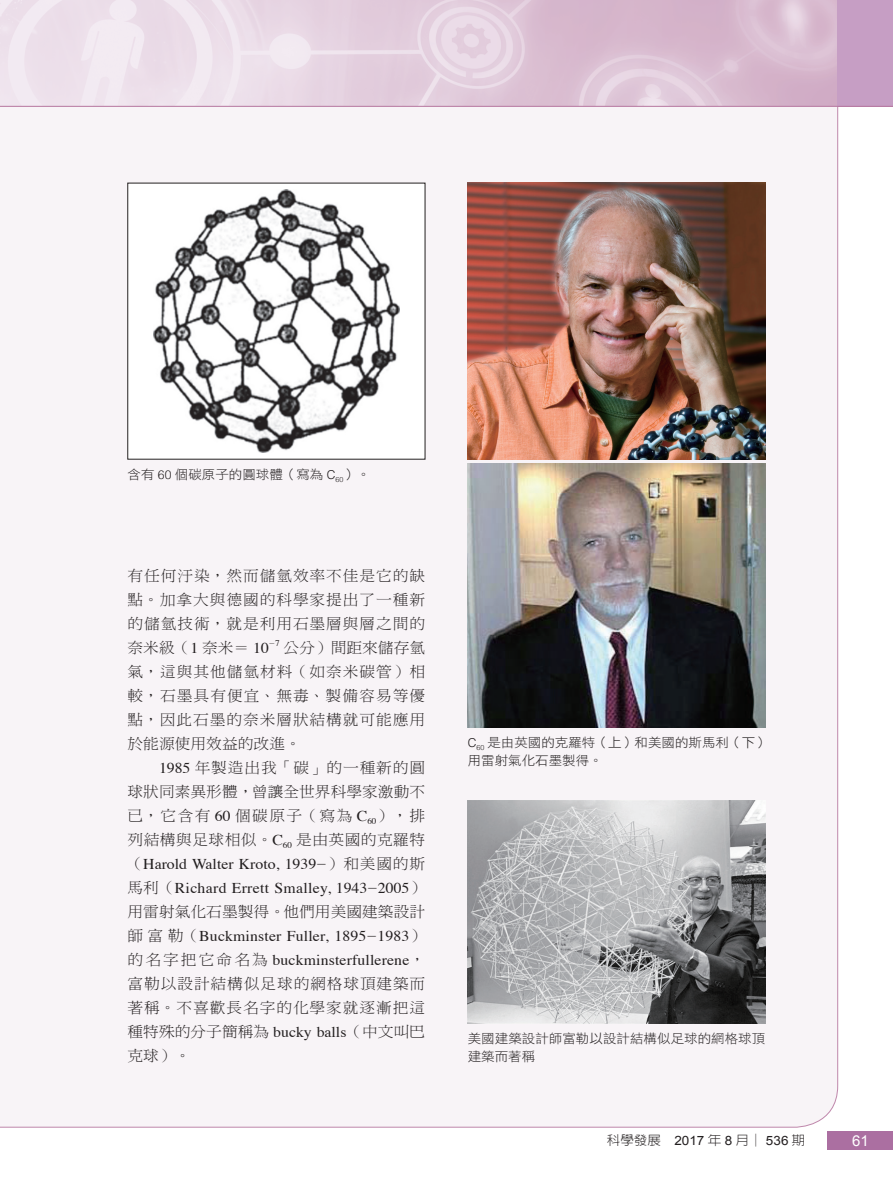
<style>
.page{position:relative;width:893px;height:1191px;background:#fff}
.page>*{position:absolute;margin:0;border:0;box-sizing:border-box;transform-origin:0 0}
.A_內文{font:15px/24px "DF Ming Std W3";letter-spacing:.055em;color:#231f20;text-align:justify;scale:1.05 1}
.t1{font:15px "Arial";color:#fff}
.圖說{font:12.9px/18px "DF Hei Std W3";color:#231f20;scale:1.05 1}
.t2{font:300 12.9px "AR New Hei B5";color:#231f20;scale:1.05 1}
.A_內文-2{font:8.7px "Hira Min Pro W3";color:#231f20;scale:1.05 1}
.s1{font-family:"Helvetica";font-weight:300;font-size:12.3px}
.s2{font-family:"Times"}
.s3{font-family:"Hira Min Pro W3"}
.s4{font-family:"Arial";font-weight:400}
</style>
<div class="page">
<img style="left:0;top:0;width:838px;height:106px">
<div style="left:838px;top:0;width:55px;height:106px;background:#c69ec4"></div>
<div style="left:0;top:107px;width:838px;height:1021px;background:#f8f4f7"></div>
<hr style="left:0;top:106px;width:893px;height:1px;background:#b6769f">
<div style="left:828px;top:1131px;width:65px;height:18px;background:#ab6fa1"></div>
<div style="left:128px;top:183px;width:297px;height:276px;background:#fff"></div>
<img style="left:153px;top:190px;width:247px;height:262px">
<img style="left:468px;top:183px;width:297px;height:276px">
<img style="left:468px;top:463px;width:297px;height:264px">
<img style="left:468px;top:800px;width:297px;height:223px">
<p class="圖說" style="left:128px;top:465px;width:233px">含有 <span class="s1">60</span> 個碳原子的圓球體（寫為 <span class="s1">C</span><sub>60</sub>）。</p>
<p class="A_內文" style="left:128px;top:563px;width:285px">有任何汙染，然而儲氫效率不佳是它的缺點。加拿大與德國的科學家提出了一種新的儲氫技術，就是利用石墨層與層之間的奈米級（<span class="s2">1</span> 奈米＝ <span class="s2">10</span></p>
<p class="A_內文-2" style="left:269px;top:635px;width:12px">−<span class="s2">7</span></p>
<p class="A_內文" style="left:128px;top:635px;width:285px;text-indent:156px">公分）間距來儲存氫氣，這與其他儲氫材料（如奈米碳管）相較，石墨具有便宜、無毒、製備容易等優點，因此石墨的奈米層狀結構就可能應用於能源使用效益的改進。</p>
<p class="A_內文" style="left:128px;top:755px;width:285px;text-indent:31px"><span class="s2">1985</span> 年製造出我「碳」的一種新的圓球狀同素異形體，曾讓全世界科學家激動不已，它含有 <span class="s2">60</span> 個碳原子（寫為 <span class="s2">C</span><sub>60</sub>），排列結構與足球相似。<span class="s2">C</span><sub>60</sub> 是由英國的克羅特（<span class="s2">Harold Walter Kroto, 1939</span><span class="s3">−</span>）和美國的斯馬利（<span class="s2">Richard Errett Smalley, 1943</span><span class="s3">−</span><span class="s2">2005</span>）用雷射氣化石墨製得。他們用美國建築設計師富勒（<span class="s2">Buckminster Fuller, 1895</span><span class="s3">−</span><span class="s2">1983</span>）的名字把它命名為 <span class="s2">buckminsterfullerene</span>，富勒以設計結構似足球的網格球頂建築而著稱。不喜歡長名字的化學家就逐漸把這種特殊的分子簡稱為 <span class="s2">bucky balls</span>（中文叫巴克球）。</p>
<p class="圖說" style="left:468px;top:733px;width:288px"><span class="s1">C</span><sub>60</sub> 是由英國的克羅特（上）和美國的斯馬利（下）用雷射氣化石墨製得。</p>
<p class="圖說" style="left:468px;top:1029px;width:285px">美國建築設計師富勒以設計結構似足球的網格球頂建築而著稱</p>
<p class="t2" style="left:607px;top:1134px;width:190px">科學發展 <span class="s4">2017</span> 年 <span class="s4">8</span> 月│ <span class="s4">536</span> 期</p>
<p class="t1" style="left:852px;top:1131px;width:18px">61</p>
</div>
